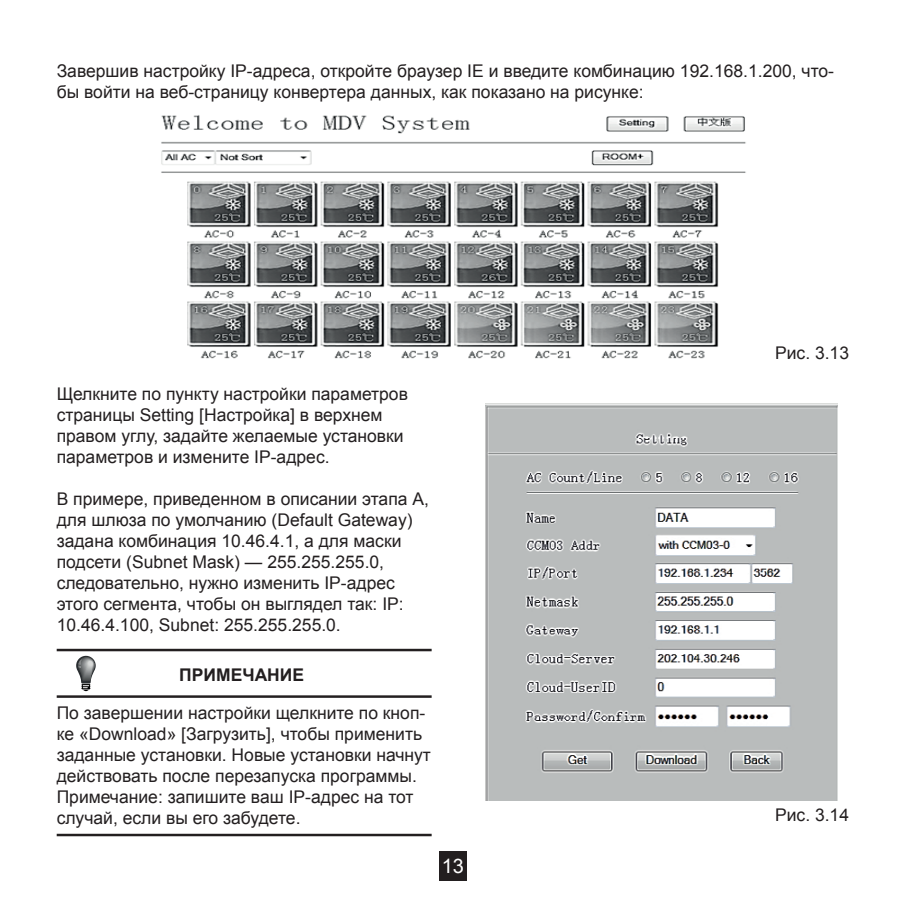
<style>
.page{position:relative;width:920px;height:920px;background:#fff}
.page>*{position:absolute;margin:0;border:0;box-sizing:border-box;transform-origin:0 0}
.t1{font:20px "Arial";color:#fff}
.Текст{font:17.5px/21px "Arial";color:#231f20}
.Примечание_2{font:17.5px/21px "Arial";color:#231f20}
.Примечание_1{font:700 17.5px "Arial";color:#231f20}
.Рис{font:17.5px "Arial";color:#231f20}
</style>
<div class="page">
<div style="left:439px;top:850px;width:28px;height:30px;background:#231f20"></div>
<img style="left:161px;top:115px;width:585px;height:243px">
<hr style="left:57px;top:695px;width:375px;height:3px;background:#231f20">
<hr style="left:57px;top:649px;width:375px;height:2px;background:#231f20">
<hr style="left:57px;top:834px;width:375px;height:2px;background:#231f20">
<svg style="left:76px;top:656px;width:20px;height:35px"></svg>
<img style="left:485px;top:404px;width:353px;height:396px">
<p class="Текст" style="left:57px;top:60px;width:779px">Завершив настройку IP-адреса, откройте браузер IE и введите комбинацию 192.168.1.200, что&shy;бы войти на веб-страницу конвертера данных, как показано на рисунке:</p>
<p class="Текст" style="left:57px;top:384px;width:353px">Щелкните по пункту настройки параметров страницы Setting [Настройка] в верхнем правом углу, задайте желаемые установки параметров и измените IP-адрес.</p>
<p class="Текст" style="left:57px;top:489px;width:374px">В примере, приведенном в описании этапа А, для шлюза по умолчанию (Default Gateway) задана комбинация 10.46.4.1, а для маски подсети (Subnet Mask) — 255.255.255.0, следовательно, нужно изменить IP-адрес этого сегмента, чтобы он выглядел так: IP:<br>10.46.4.100, Subnet: 255.255.255.0.</p>
<p class="Примечание_1" style="left:179px;top:663px;width:126px">ПРИМЕЧАНИЕ</p>
<p class="Примечание_2" style="left:57px;top:703px;width:376px">По завершении настройки щелкните по кноп&shy;ке «Download» [Загрузить], чтобы применить заданные установки. Новые установки начнут действовать после перезапуска программы.<br>Примечание: запишите ваш IP-адрес на тот случай, если вы его забудете.</p>
<p class="t1" style="left:442px;top:853px;width:24px">13</p>
<p class="Текст" style="left:775px;top:343px;width:75px">Рис. 3.13</p>
<p class="Рис" style="left:775px;top:804px;width:75px">Рис. 3.14</p>
</div>
